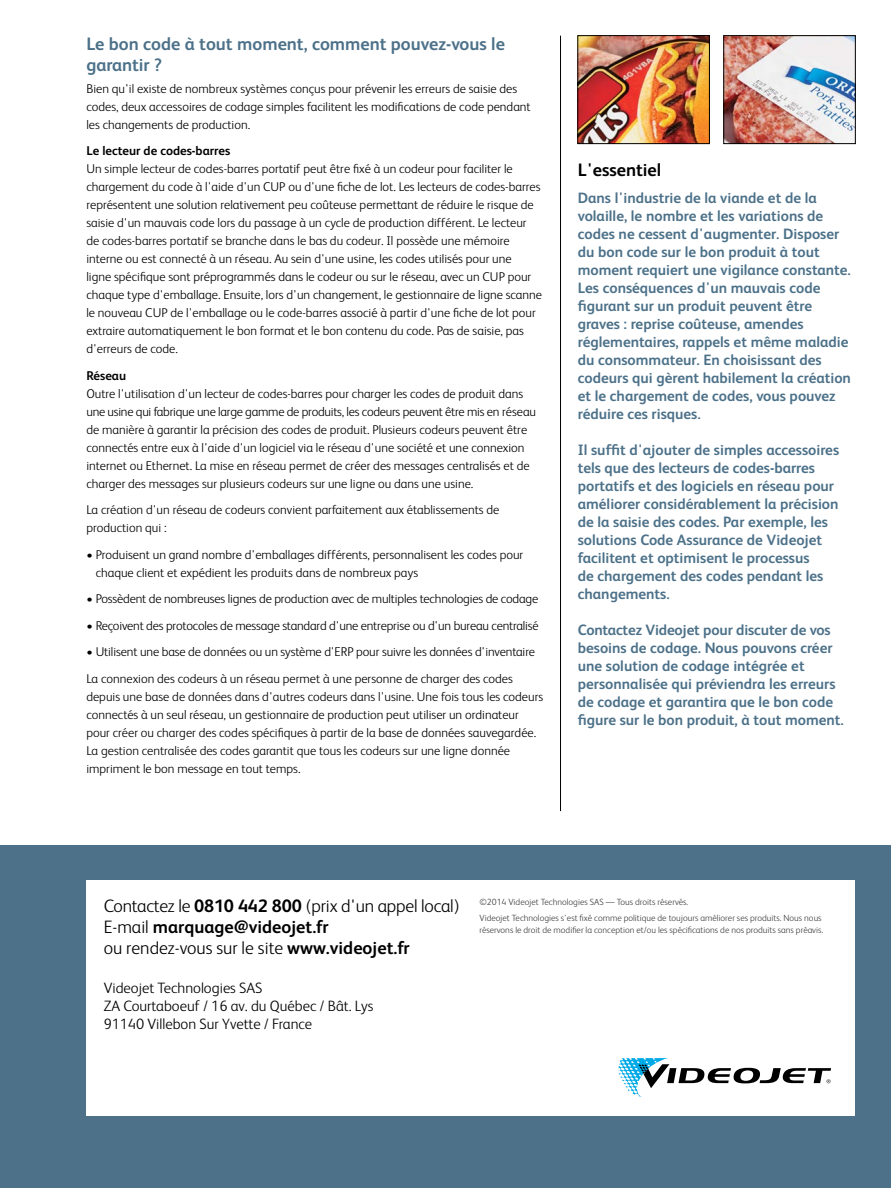
<style>
.page{position:relative;width:891px;height:1188px;background:#fff}
.page>*{position:absolute;margin:0;border:0;box-sizing:border-box;transform-origin:0 0}
.t1{font:300 18px/21px "FS Albert";letter-spacing:-.01em;color:#000}
.t2{font:700 18px/21px "FS Albert";color:#4c7189}
.t3{font:700 18px "FS Albert";color:#000}
.t4{font:700 15px/18px "FS Albert";color:#4c7189}
.t5{font:300 15px/18px "FS Albert";color:#000}
.t6{font:300 12.75px/18px "FS Albert";color:#000}
.t7{font:700 12.75px "FS Albert";color:#000}
.t8{font:300 9px/16.2px "FS Albert";color:#404042}
.s1{font-weight:700}
</style>
<div class="page">
<div style="left:0;top:846px;width:891px;height:342px;background:#4c7189"></div>
<div style="left:86px;top:880px;width:769px;height:236px;background:#fff"></div>
<svg style="left:618px;top:1058px;width:213px;height:39px"></svg>
<hr style="left:560px;top:36px;width:1px;height:775px;background:#000">
<img style="left:580px;top:37px;width:128px;height:105px">
<div style="left:578px;top:35px;width:132px;height:109px;border:1px solid #000"></div>
<img style="left:726px;top:37px;width:128px;height:105px">
<div style="left:724px;top:35px;width:132px;height:109px;border:1px solid #000"></div>
<h1 class="t2" style="left:86px;top:33px;width:420px">Le bon code à tout moment, comment pouvez-vous le garantir ?</h1>
<p class="t6" style="left:86px;top:79px;width:446px">Bien qu'il existe de nombreux systèmes conçus pour prévenir les erreurs de saisie des codes, deux accessoires de codage simples facilitent les modifications de code pendant les changements de production.</p>
<p class="t7" style="left:86px;top:144px;width:145px">Le lecteur de codes-barres</p>
<p class="t6" style="left:86px;top:160px;width:457px">Un simple lecteur de codes-barres portatif peut être fixé à un codeur pour faciliter le chargement du code à l'aide d'un CUP ou d'une fiche de lot. Les lecteurs de codes-barres représentent une solution relativement peu coûteuse permettant de réduire le risque de saisie d'un mauvais code lors du passage à un cycle de production différent. Le lecteur de codes-barres portatif se branche dans le bas du codeur. Il possède une mémoire interne ou est connecté à un réseau. Au sein d'une usine, les codes utilisés pour une<br>ligne spécifique sont préprogrammés dans le codeur ou sur le réseau, avec un CUP pour chaque type d'emballage. Ensuite, lors d'un changement, le gestionnaire de ligne scanne le nouveau CUP de l'emballage ou le code-barres associé à partir d'une fiche de lot pour extraire automatiquement le bon format et le bon contenu du code. Pas de saisie, pas d'erreurs de code.</p>
<p class="t7" style="left:86px;top:368px;width:41px">Réseau</p>
<p class="t6" style="left:86px;top:385px;width:451px">Outre l'utilisation d'un lecteur de codes-barres pour charger les codes de produit dans une usine qui fabrique une large gamme de produits, les codeurs peuvent être mis en réseau de manière à garantir la précision des codes de produit. Plusieurs codeurs peuvent être connectés entre eux à l'aide d'un logiciel via le réseau d'une société et une connexion internet ou Ethernet. La mise en réseau permet de créer des messages centralisés et de charger des messages sur plusieurs codeurs sur une ligne ou dans une usine.</p>
<p class="t6" style="left:86px;top:501px;width:415px">La création d'un réseau de codeurs convient parfaitement aux établissements de production qui :</p>
<p class="t6" style="left:96px;top:546px;width:429px;text-indent:-9px">• Produisent un grand nombre d'emballages différents, personnalisent les codes pour chaque client et expédient les produits dans de nombreux pays</p>
<p class="t6" style="left:86px;top:590px;width:453px">• Possèdent de nombreuses lignes de production avec de multiples technologies de codage</p>
<p class="t6" style="left:86px;top:617px;width:454px">• Reçoivent des protocoles de message standard d'une entreprise ou d'un bureau centralisé</p>
<p class="t6" style="left:86px;top:639px;width:450px;line-height:26.5px">• Utilisent une base de données ou un système d'ERP pour suivre les données d'inventaire<br>La connexion des codeurs à un réseau permet à une personne de charger des codes</p>
<p class="t6" style="left:86px;top:688px;width:458px">depuis une base de données dans d'autres codeurs dans l'usine. Une fois tous les codeurs connectés à un seul réseau, un gestionnaire de production peut utiliser un ordinateur pour créer ou charger des codes spécifiques à partir de la base de données sauvegardée.<br>La gestion centralisée des codes garantit que tous les codeurs sur une ligne donnée impriment le bon message en tout temps.</p>
<h1 class="t3" style="left:578px;top:159px;width:85px">L'essentiel</h1>
<p class="t4" style="left:578px;top:188px;width:275px">Dans l'industrie de la viande et de la volaille, le nombre et les variations de codes ne cessent d'augmenter. Disposer du bon code sur le bon produit à tout moment requiert une vigilance constante.<br>Les conséquences d'un mauvais code figurant sur un produit peuvent être graves : reprise coûteuse, amendes réglementaires, rappels et même maladie du consommateur. En choisissant des codeurs qui gèrent habilement la création et le chargement de codes, vous pouvez réduire ces risques.</p>
<p class="t4" style="left:578px;top:440px;width:263px">Il suffit d'ajouter de simples accessoires tels que des lecteurs de codes-barres portatifs et des logiciels en réseau pour améliorer considérablement la précision de la saisie des codes. Par exemple, les solutions Code Assurance de Videojet facilitent et optimisent le processus<br>de chargement des codes pendant les changements.</p>
<p class="t4" style="left:578px;top:620px;width:268px">Contactez Videojet pour discuter de vos besoins de codage. Nous pouvons créer une solution de codage intégrée et personnalisée qui préviendra les erreurs de codage et garantira que le bon code figure sur le bon produit, à tout moment.</p>
<h1 class="t1" style="left:104px;top:895px;width:357px">Contactez le <span class="s1">0810 442 800</span> (prix d'un appel local)<br>E-mail <span class="s1">marquage@videojet.fr<br></span>ou rendez-vous sur le site <span class="s1">www.videojet.fr</span></h1>
<p class="t5" style="left:104px;top:978px;width:271px">Videojet Technologies SAS<br>ZA Courtaboeuf / 16 av. du Québec / Bât. Lys<br>91140 Villebon Sur Yvette / France</p>
<p class="t8" style="left:480px;top:893px;width:344px">©2014 Videojet Technologies SAS — Tous droits réservés.<br>Videojet Technologies s'est fixé comme politique de toujours améliorer ses produits. Nous nous</p>
<p class="t8" style="left:480px;top:922px;width:345px">réservons le droit de modifier la conception et/ou les spécifications de nos produits sans préavis.</p>
</div>
